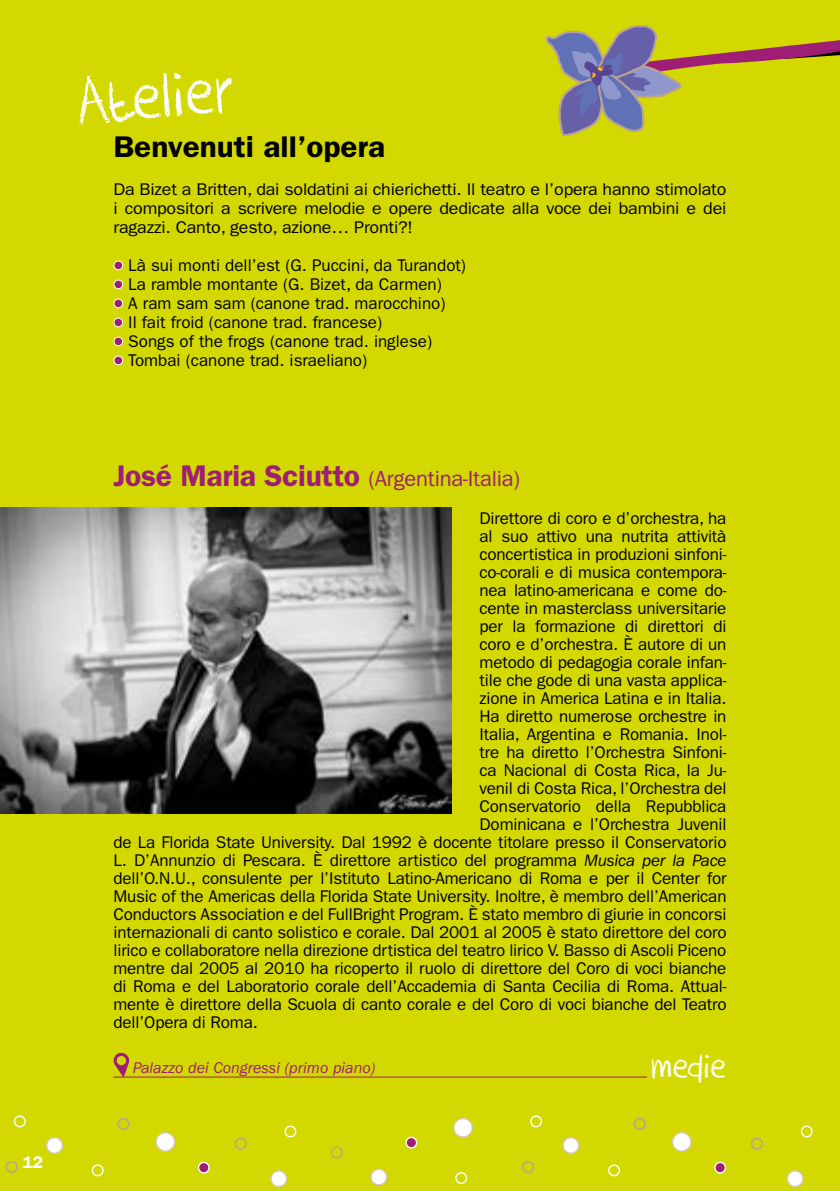
<style>
.page{position:relative;width:840px;height:1191px;background:#fff}
.page>*{position:absolute;margin:0;border:0;box-sizing:border-box;transform-origin:0 0}
.t1{font:70px "DK Crayon Crumble";color:#fff}
.t2{font:38px "DK Crayon Crumble";color:#fff}
.t3{font:600 30px "ITC Franklin Gothic Std";color:#000;scale:1.05 1}
.t4{font:22px "ITC Franklin Gothic Std";letter-spacing:-.01em;color:#9e1d75}
.t5{font:17px/19px "ITC Franklin Gothic Std";letter-spacing:-.01em;color:#000}
.t6{font:17px/19px "ITC Franklin Gothic Std";letter-spacing:-.01em;color:#000;text-align:justify;scale:1.05 1}
.t7{font:600 17px "ITC Franklin Gothic Std";color:#fff}
.t8{font:italic 16px "ITC Franklin Gothic Std";color:#9e1d75}
.s1{font-weight:600;font-size:30px}
.s2{font-style:italic}
</style>
<div class="page">
<div style="left:0;top:0;width:839px;height:1191px;background:#d3d800"></div>
<hr style="left:839px;top:0;width:1px;height:1191px;background:#d3d800">
<svg style="left:562px;top:1137px;width:16px;height:16px"></svg>
<div style="left:562px;top:1136px;width:17px;height:18px;border:1px solid #d7c7c0;border-radius:50%"></div>
<svg style="left:370px;top:1169px;width:16px;height:16px"></svg>
<div style="left:370px;top:1168px;width:17px;height:17px;border:1px solid #d7c7c0;border-radius:50%"></div>
<svg style="left:522px;top:1161px;width:11px;height:11px"></svg>
<div style="left:521px;top:1161px;width:12px;height:12px;border:1px solid #b8a197;border-radius:50%"></div>
<svg style="left:634px;top:1118px;width:10px;height:11px"></svg>
<div style="left:633px;top:1117px;width:12px;height:12px;border:1px solid #b8a197;border-radius:50%"></div>
<svg style="left:331px;top:1147px;width:11px;height:10px"></svg>
<div style="left:330px;top:1146px;width:12px;height:12px;border:1px solid #b8a197;border-radius:50%"></div>
<div style="left:530px;top:1115px;width:12px;height:12px;border:1px solid #fff;border-radius:50%"></div>
<svg style="left:406px;top:1137px;width:10px;height:11px"></svg>
<div style="left:405px;top:1136px;width:12px;height:12px;border:1px solid #fff;border-radius:50%"></div>
<svg style="left:608px;top:1165px;width:11px;height:10px"></svg>
<div style="left:607px;top:1164px;width:12px;height:12px;border:1px solid #fff;border-radius:50%"></div>
<svg style="left:455px;top:1172px;width:11px;height:11px"></svg>
<div style="left:455px;top:1172px;width:12px;height:12px;border:1px solid #fff;border-radius:50%"></div>
<svg style="left:453px;top:1118px;width:19px;height:19px"></svg>
<div style="left:452px;top:1117px;width:21px;height:20px;border:1px solid #d7c7c0;border-radius:50%"></div>
<svg style="left:672px;top:1132px;width:18px;height:19px"></svg>
<div style="left:671px;top:1131px;width:20px;height:21px;border:1px solid #d7c7c0;border-radius:50%"></div>
<svg style="left:786px;top:1170px;width:16px;height:16px"></svg>
<div style="left:786px;top:1170px;width:17px;height:17px;border:1px solid #d7c7c0;border-radius:50%"></div>
<svg style="left:751px;top:1138px;width:10px;height:11px"></svg>
<div style="left:750px;top:1137px;width:12px;height:12px;border:1px solid #b8a197;border-radius:50%"></div>
<svg style="left:714px;top:1162px;width:11px;height:11px"></svg>
<div style="left:713px;top:1161px;width:12px;height:12px;border:1px solid #fff;border-radius:50%"></div>
<svg style="left:801px;top:1126px;width:10px;height:10px"></svg>
<div style="left:800px;top:1125px;width:12px;height:12px;border:1px solid #fff;border-radius:50%"></div>
<svg style="left:47px;top:1137px;width:15px;height:16px"></svg>
<div style="left:46px;top:1136px;width:17px;height:18px;border:1px solid #d7c7c0;border-radius:50%"></div>
<svg style="left:6px;top:1161px;width:11px;height:11px"></svg>
<div style="left:6px;top:1161px;width:12px;height:12px;border:1px solid #b8a197;border-radius:50%"></div>
<svg style="left:118px;top:1118px;width:11px;height:11px"></svg>
<div style="left:117px;top:1117px;width:12px;height:12px;border:1px solid #b8a197;border-radius:50%"></div>
<div style="left:14px;top:1115px;width:12px;height:12px;border:1px solid #fff;border-radius:50%"></div>
<svg style="left:92px;top:1165px;width:11px;height:10px"></svg>
<div style="left:92px;top:1164px;width:12px;height:12px;border:1px solid #fff;border-radius:50%"></div>
<svg style="left:156px;top:1132px;width:19px;height:19px"></svg>
<div style="left:155px;top:1131px;width:20px;height:21px;border:1px solid #d7c7c0;border-radius:50%"></div>
<div style="left:271px;top:1170px;width:15px;height:16px;background:#fff;border-radius:50%"></div>
<div style="left:270px;top:1170px;width:17px;height:17px;border:1px solid #d7c7c0;border-radius:50%"></div>
<svg style="left:235px;top:1138px;width:11px;height:11px"></svg>
<div style="left:234px;top:1137px;width:12px;height:12px;border:1px solid #b8a197;border-radius:50%"></div>
<svg style="left:198px;top:1162px;width:11px;height:11px"></svg>
<div style="left:198px;top:1161px;width:12px;height:12px;border:1px solid #fff;border-radius:50%"></div>
<svg style="left:285px;top:1126px;width:10px;height:10px"></svg>
<div style="left:284px;top:1125px;width:12px;height:12px;border:1px solid #fff;border-radius:50%"></div>
<svg style="left:113px;top:1052px;width:16px;height:24px"></svg>
<hr style="left:113px;top:1076px;width:533px;height:1px;background:#9e1d75">
<div style="left:114px;top:261px;width:9px;height:9px;background:#9e1d75;border-radius:50%"></div>
<div style="left:113px;top:260px;width:10px;height:10px;border:1px solid #fff;border-radius:50%"></div>
<div style="left:114px;top:280px;width:9px;height:9px;background:#9e1d75;border-radius:50%"></div>
<div style="left:113px;top:279px;width:10px;height:10px;border:1px solid #fff;border-radius:50%"></div>
<div style="left:114px;top:299px;width:9px;height:9px;background:#9e1d75;border-radius:50%"></div>
<div style="left:113px;top:298px;width:10px;height:10px;border:1px solid #fff;border-radius:50%"></div>
<div style="left:114px;top:318px;width:9px;height:9px;background:#9e1d75;border-radius:50%"></div>
<div style="left:113px;top:317px;width:10px;height:10px;border:1px solid #fff;border-radius:50%"></div>
<div style="left:114px;top:337px;width:9px;height:9px;background:#9e1d75;border-radius:50%"></div>
<div style="left:113px;top:336px;width:10px;height:10px;border:1px solid #fff;border-radius:50%"></div>
<div style="left:114px;top:356px;width:9px;height:9px;background:#9e1d75;border-radius:50%"></div>
<div style="left:113px;top:355px;width:10px;height:10px;border:1px solid #fff;border-radius:50%"></div>
<img style="left:0;top:507px;width:451px;height:307px">
<svg style="left:546px;top:25px;width:293px;height:112px"></svg>
<h1 class="t1" style="left:72px;top:63px;width:161px;rotate:-5deg">Atelier</h1>
<h3 class="t3" style="left:113px;top:129px;width:260px">Benvenuti all’opera</h3>
<p class="t6" style="left:113px;top:179px;width:585px">Da Bizet a Britten, dai soldatini ai chierichetti. Il teatro e l’opera hanno stimolato i compositori a scrivere melodie e opere dedicate alla voce dei bambini e dei ragazzi. Canto, gesto, azione… Pronti?!</p>
<p class="t5" style="left:128px;top:255px;width:339px">Là sui monti dell’est (G. Puccini, da Turandot)<br>La ramble montante (G. Bizet, da Carmen)<br>A ram sam sam (canone trad. marocchino)<br>Il fait froid (canone trad. francese)<br>Songs of the frogs (canone trad. inglese)<br>Tombai (canone trad. israeliano)</p>
<p class="t7" style="left:23px;top:1152px;width:22px">12</p>
<p class="t4" style="left:113px;top:465px;width:408px"><span class="s1">José Maria Sciutto</span> (Argentina-Italia)</p>
<p class="t5" style="left:479px;top:508px;width:248px">Direttore di coro e d’orchestra, ha</p>
<p class="t5" style="left:479px;top:526px;width:248px">al suo attivo una nutrita attività</p>
<p class="t5" style="left:479px;top:544px;width:248px">concertistica in produzioni sinfoni-</p>
<p class="t5" style="left:479px;top:562px;width:248px">co-corali e di musica contempora-</p>
<p class="t5" style="left:479px;top:580px;width:248px">nea latino-americana e come do-</p>
<p class="t5" style="left:479px;top:598px;width:248px">cente in masterclass universitarie</p>
<p class="t5" style="left:479px;top:616px;width:248px">per la formazione di direttori di</p>
<p class="t5" style="left:479px;top:634px;width:248px">coro e d’orchestra. È autore di un</p>
<p class="t5" style="left:479px;top:652px;width:248px">metodo di pedagogia corale infan-</p>
<p class="t5" style="left:479px;top:670px;width:248px">tile che gode di una vasta applica-</p>
<p class="t5" style="left:479px;top:688px;width:248px">zione in America Latina e in Italia.</p>
<p class="t5" style="left:479px;top:706px;width:248px">Ha diretto numerose orchestre in</p>
<p class="t5" style="left:479px;top:724px;width:248px">Italia, Argentina e Romania. Inol-</p>
<p class="t5" style="left:479px;top:742px;width:248px">tre ha diretto l’Orchestra Sinfoni-</p>
<p class="t5" style="left:479px;top:760px;width:248px">ca Nacional di Costa Rica, la Ju-</p>
<p class="t5" style="left:479px;top:778px;width:248px">venil di Costa Rica, l’Orchestra del</p>
<p class="t5" style="left:479px;top:796px;width:248px">Conservatorio della Repubblica</p>
<p class="t5" style="left:479px;top:814px;width:248px">Dominicana e l’Orchestra Juvenil</p>
<p class="t5" style="left:113px;top:832px;width:614px">de La Florida State University. Dal 1992 è docente titolare presso il Conservatorio</p>
<p class="t5" style="left:113px;top:850px;width:614px">L. D’Annunzio di Pescara. È direttore artistico del programma <span class="s2">Musica per la Pace</span></p>
<p class="t5" style="left:113px;top:868px;width:614px">dell’O.N.U., consulente per l’Istituto Latino-Americano di Roma e per il Center for</p>
<p class="t5" style="left:113px;top:886px;width:614px">Music of the Americas della Florida State University. Inoltre, è membro dell’American</p>
<p class="t5" style="left:113px;top:904px;width:614px">Conductors Association e del FullBright Program. È stato membro di giurie in concorsi</p>
<p class="t5" style="left:113px;top:922px;width:614px">internazionali di canto solistico e corale. Dal 2001 al 2005 è stato direttore del coro</p>
<p class="t5" style="left:113px;top:940px;width:614px">lirico e collaboratore nella direzione drtistica del teatro lirico V. Basso di Ascoli Piceno</p>
<p class="t5" style="left:113px;top:958px;width:614px">mentre dal 2005 al 2010 ha ricoperto il ruolo di direttore del Coro di voci bianche</p>
<p class="t5" style="left:113px;top:976px;width:614px">di Roma e del Laboratorio corale dell’Accademia di Santa Cecilia di Roma. Attual-</p>
<p class="t5" style="left:113px;top:994px;width:614px">mente è direttore della Scuola di canto corale e del Coro di voci bianche del Teatro</p>
<p class="t5" style="left:113px;top:1012px;width:146px">dell’Opera di Roma.</p>
<p class="t8" style="left:133px;top:1058px;width:244px">Palazzo dei Congressi (primo piano)</p>
<h2 class="t2" style="left:650px;top:1043px;width:77px">medie</h2>
</div>
